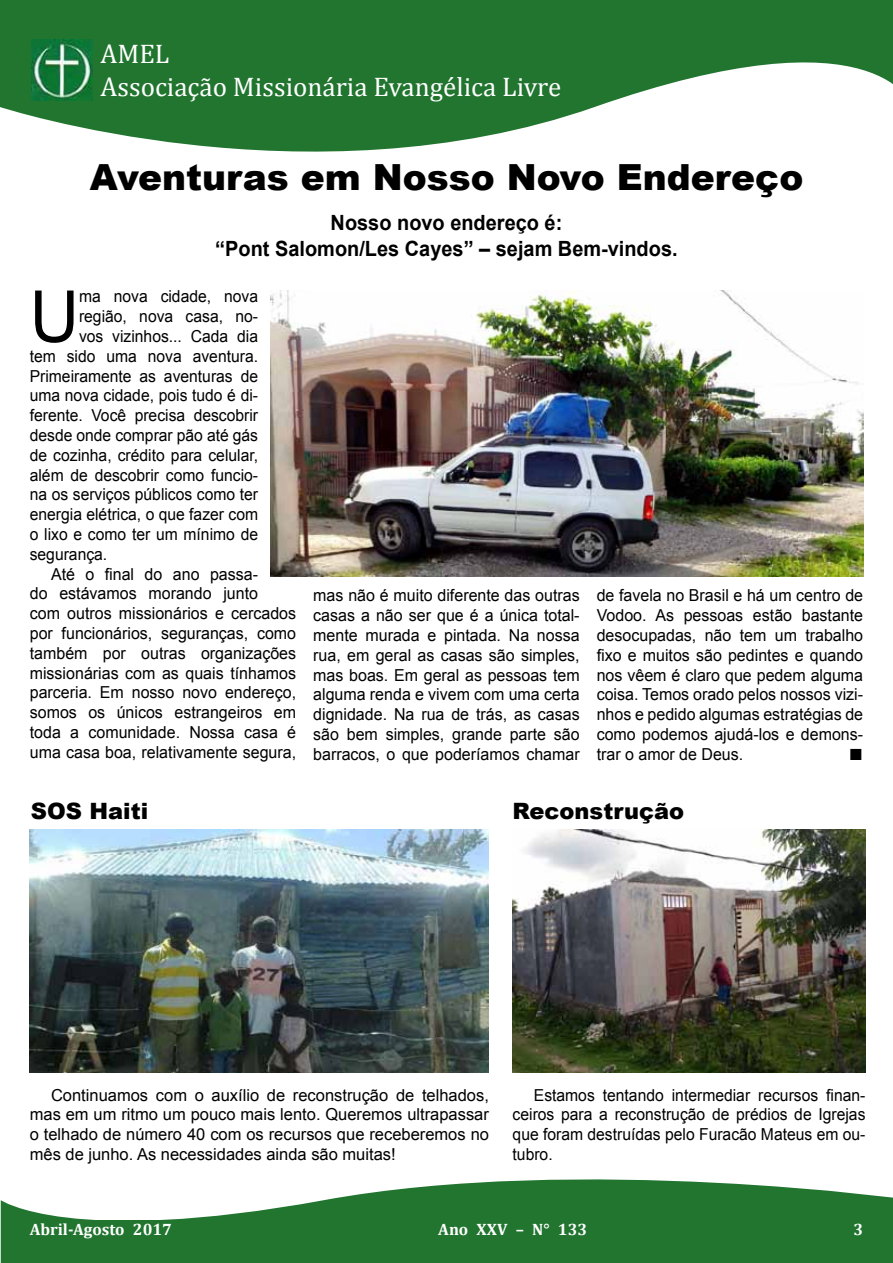
<style>
.page{position:relative;width:893px;height:1263px;background:#fff}
.page>*{position:absolute;margin:0;border:0;box-sizing:border-box;transform-origin:0 0}
.t1{font:71.85px "Arial";color:#000;scale:.95 1}
.t2{font:900 36px "Arial";color:#000}
.t3{font:27px/32.4px "Cambria";color:#fff}
.t4{font:24px "Arial";color:#000}
.t5{font:900 22.5px "Arial";color:#000}
.t6{font:700 21px/25.2px "Arial";color:#000;text-align:center;scale:.95 1}
.t7{font:16.5px/19.8px "Arial";color:#000;text-align:justify}
.t8{font:16.5px/19.8px "Arial";color:#000;text-align:justify;scale:.95 1}
.t9{font:700 16.5px "Cambria";color:#fff}
</style>
<div class="page">
<svg style="left:1px;top:1179px;width:892px;height:84px;fill:#21752f"></svg>
<svg style="left:0;top:0;width:893px;height:152px;fill:#21752f"></svg>
<div style="left:30px;top:1220px;width:833px;height:14px;background:#21752f"></div>
<img style="left:271px;top:290px;width:592px;height:287px">
<img style="left:513px;top:830px;width:352px;height:242px">
<img style="left:30px;top:830px;width:458px;height:242px">
<div style="left:101px;top:30px;width:479px;height:78px;background:#21752f"></div>
<img style="left:31px;top:40px;width:62px;height:61px">
<h3 class="t3" style="left:101px;top:38px;width:462px">AMEL<br>Associação Missionária Evangélica Livre</h3>
<h2 class="t2" style="left:90px;top:151px;width:715px">Aventuras em Nosso Novo Endereço</h2>
<p class="t6" style="left:215px;top:211px;width:488px">Nosso novo endereço é:<br>“Pont Salomon/Les Cayes” – sejam Bem-vindos.</p>
<h1 class="t1" style="left:30px;top:270px;width:53px">U</h1>
<p class="t8" style="left:79px;top:287px;width:190px">ma nova cidade, nova</p>
<p class="t8" style="left:79px;top:307px;width:190px">região, nova casa, no-</p>
<p class="t8" style="left:79px;top:326px;width:190px">vos vizinhos... Cada dia</p>
<p class="t8" style="left:30px;top:346px;width:242px">tem sido uma nova aventura.</p>
<p class="t8" style="left:30px;top:366px;width:242px">Primeiramente as aventuras de</p>
<p class="t8" style="left:30px;top:386px;width:242px">uma nova cidade, pois tudo é di-</p>
<p class="t8" style="left:30px;top:406px;width:242px">ferente. Você precisa descobrir</p>
<p class="t8" style="left:30px;top:425px;width:242px">desde onde comprar pão até gás</p>
<p class="t8" style="left:30px;top:445px;width:242px">de cozinha, crédito para celular,</p>
<p class="t8" style="left:30px;top:465px;width:242px">além de descobrir como funcio-</p>
<p class="t8" style="left:30px;top:485px;width:242px">na os serviços públicos como ter</p>
<p class="t8" style="left:30px;top:505px;width:242px">energia elétrica, o que fazer com</p>
<p class="t8" style="left:30px;top:524px;width:242px">o lixo e como ter um mínimo de</p>
<p class="t8" style="left:30px;top:544px;width:83px">segurança.</p>
<p class="t7" style="left:51px;top:564px;width:209px">Até o final do ano passa-</p>
<p class="t7" style="left:30px;top:584px;width:230px">do estávamos morando junto</p>
<p class="t7" style="left:30px;top:604px;width:268px">com outros missionários e cercados</p>
<p class="t7" style="left:30px;top:623px;width:268px">por funcionários, seguranças, como</p>
<p class="t7" style="left:30px;top:643px;width:268px">também por outras organizações</p>
<p class="t7" style="left:30px;top:663px;width:268px">missionárias com as quais tínhamos</p>
<p class="t7" style="left:30px;top:683px;width:268px">parceria. Em nosso novo endereço,</p>
<p class="t7" style="left:30px;top:703px;width:268px">somos os únicos estrangeiros em</p>
<p class="t7" style="left:30px;top:722px;width:268px">toda a comunidade. Nossa casa é</p>
<p class="t7" style="left:30px;top:742px;width:268px">uma casa boa, relativamente segura,</p>
<p class="t7" style="left:313px;top:586px;width:268px">mas não é muito diferente das outras casas a não ser que é a única total&shy;mente murada e pintada. Na nossa rua, em geral as casas são simples, mas boas. Em geral as pessoas tem alguma renda e vivem com uma certa dignidade. Na rua de trás, as casas são bem simples, grande parte são barracos, o que poderíamos chamar</p>
<p class="t7" style="left:597px;top:586px;width:268px">de favela no Brasil e há um centro de Vodoo. As pessoas estão bastante desocupadas, não tem um trabalho fixo e muitos são pedintes e quando nos vêem é claro que pedem alguma coisa. Temos orado pelos nossos vizi&shy;nhos e pedido algumas estratégias de como podemos ajudá-los e demons&shy;trar o amor de Deus.</p>
<h3 class="t4" style="left:849px;top:736px;width:16px">■</h3>
<h3 class="t5" style="left:31px;top:795px;width:119px">SOS Haiti</h3>
<h3 class="t5" style="left:513px;top:795px;width:173px">Reconstrução</h3>
<p class="t7" style="left:30px;top:1085px;width:461px;text-indent:21px">Continuamos com o auxílio de reconstrução de telhados, mas em um ritmo um pouco mais lento. Queremos ultrapassar o telhado de número 40 com os recursos que receberemos no mês de junho. As necessidades ainda são muitas!</p>
<p class="t8" style="left:513px;top:1085px;width:373px;text-indent:21px">Estamos tentando intermediar recursos finan&shy;ceiros para a reconstrução de prédios de Igrejas que foram destruídas pelo Furacão Mateus em ou&shy;tubro.</p>
<p class="t9" style="left:30px;top:1217px;width:144px">Abril-Agosto 2017</p>
<p class="t9" style="left:438px;top:1217px;width:150px">Ano XXV – N° 133</p>
<p class="t9" style="left:853px;top:1217px;width:11px">3</p>
</div>
